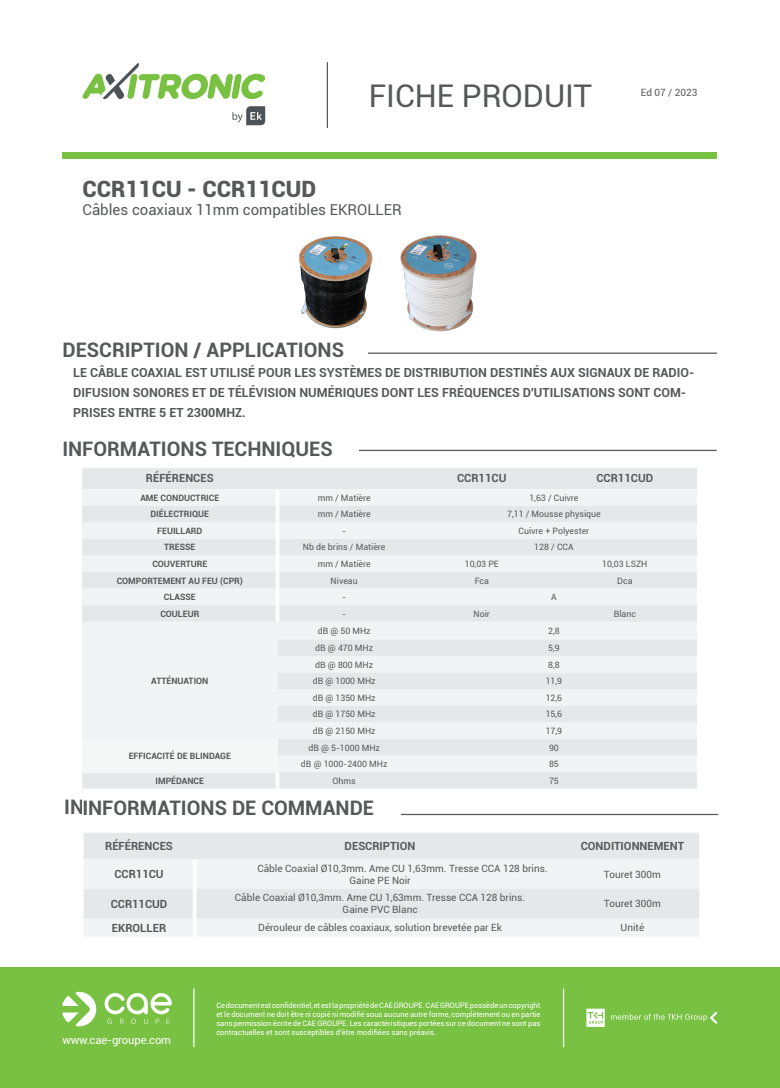
<style>
.page{position:relative;width:780px;height:1088px;background:#fff}
.page>*{position:absolute;margin:0;border:0;box-sizing:border-box;transform-origin:0 0}
.t1{font:31.25px "Roboto";color:#57585a}
.RÉFÉRENCE_-_gris{font:900 22.5px "Roboto";color:#57585a}
.Titre_-_gris{font:700 20px "Roboto";color:#57585a}
.Désignation_-_gris{font:15px "Roboto";color:#57585a}
.Titre_tableau_-_noir{font:700 12.5px/20px "Roboto";color:#57585a}
.Texte_tableau_-_gris{font:700 11.25px "Roboto";color:#57585a}
.t2{font:11.25px "Roboto";letter-spacing:-.015em;color:#fff}
.Texte_tableau_-_gris-2{font:10px/12px "Roboto";color:#57585a}
.Texte_tableau_-_gris-3{font:8.75px "Roboto";color:#57585a}
.Titre_tableau_-_gris{font:700 8.75px "Roboto";color:#57585a}
.t3{font:7.5px/9px "Roboto";color:#fff;text-align:justify}
</style>
<div class="page">
<hr style="left:82px;top:352px;width:634px;height:2px;background:#57585a">
<div style="left:63px;top:342px;width:305px;height:19px;background:#fff"></div>
<hr style="left:82px;top:450px;width:634px;height:1px;background:#57585a">
<div style="left:62px;top:441px;width:296px;height:15px;background:#fff"></div>
<div style="left:82px;top:468px;width:615px;height:21px;background:#e6e7e9"></div>
<div style="left:82px;top:489px;width:615px;height:17px;background:#f2f3f4"></div>
<svg style="left:82px;top:506px;width:615px;height:282px;fill:#f2f3f4"></svg>
<div style="left:82px;top:739px;width:195px;height:33px;background:#f5f6f6"></div>
<hr style="left:276px;top:489px;width:3px;height:17px;background:#fff">
<hr style="left:276px;top:506px;width:3px;height:16px;background:#fff">
<hr style="left:276px;top:522px;width:3px;height:17px;background:#fff">
<hr style="left:276px;top:539px;width:3px;height:16px;background:#fff">
<hr style="left:276px;top:555px;width:3px;height:17px;background:#fff">
<hr style="left:276px;top:572px;width:3px;height:16px;background:#fff">
<hr style="left:276px;top:588px;width:3px;height:17px;background:#fff">
<hr style="left:276px;top:605px;width:3px;height:17px;background:#fff">
<hr style="left:276px;top:772px;width:3px;height:16px;background:#fff">
<hr style="left:84px;top:814px;width:634px;height:1px;background:#57585a">
<div style="left:83px;top:833px;width:616px;height:26px;background:#e6e7e9"></div>
<div style="left:84px;top:859px;width:615px;height:78px;background:#f2f3f4"></div>
<div style="left:83px;top:889px;width:616px;height:29px;background:#e6e7e9"></div>
<hr style="left:193px;top:859px;width:3px;height:30px;background:#fff">
<hr style="left:193px;top:889px;width:3px;height:29px;background:#fff">
<hr style="left:193px;top:918px;width:3px;height:19px;background:#fff">
<div style="left:82px;top:800px;width:319px;height:29px;background:#fff"></div>
<img style="left:298px;top:236px;width:75px;height:92px">
<img style="left:400px;top:235px;width:77px;height:97px">
<div style="left:0;top:967px;width:780px;height:121px;background:#79c142"></div>
<hr style="left:193px;top:989px;width:1px;height:58px;background:#fff">
<hr style="left:563px;top:989px;width:1px;height:58px;background:#fff">
<div style="left:63px;top:152px;width:654px;height:6px;background:#79c142"></div>
<hr style="left:327px;top:63px;width:1px;height:65px;background:#57585a">
<svg style="left:611px;top:1012px;width:106px;height:12px"></svg>
<svg style="left:586px;top:1008px;width:18px;height:19px"></svg>
<svg style="left:104px;top:993px;width:68px;height:31px"></svg>
<svg style="left:62px;top:992px;width:34px;height:34px"></svg>
<svg style="left:82px;top:63px;width:183px;height:36px"></svg>
<svg style="left:232px;top:106px;width:33px;height:19px"></svg>
<h1 class="t1" style="left:369px;top:74px;width:225px">FICHE PRODUIT</h1>
<h3 class="Texte_tableau_-_gris-2" style="left:641px;top:86px;width:58px">Ed 07 / 2023</h3>
<p class="RÉFÉRENCE_-_gris" style="left:82px;top:173px;width:235px">CCR11CU - CCR11CUD</p>
<p class="Désignation_-_gris" style="left:82px;top:200px;width:321px">Câbles coaxiaux 11mm compatibles EKROLLER</p>
<p class="Titre_-_gris" style="left:63px;top:336px;width:283px">DESCRIPTION / APPLICATIONS</p>
<p class="Titre_tableau_-_noir" style="left:73px;top:362px;width:622px">LE CÂBLE COAXIAL EST UTILISÉ POUR LES SYSTÈMES DE DISTRIBUTION DESTINÉS AUX SIGNAUX DE RADIO-<br>DIFUSION SONORES ET DE TÉLÉVISION NUMÉRIQUES DONT LES FRÉQUENCES D'UTILISATIONS SONT COM-<br>PRISES ENTRE 5 ET 2300MHZ.</p>
<p class="Titre_-_gris" style="left:62px;top:435px;width:272px">INFORMATIONS TECHNIQUES</p>
<p class="Texte_tableau_-_gris" style="left:146px;top:470px;width:69px">RÉFÉRENCES</p>
<p class="Texte_tableau_-_gris" style="left:457px;top:470px;width:51px">CCR11CU</p>
<p class="Texte_tableau_-_gris" style="left:596px;top:470px;width:58px">CCR11CUD</p>
<p class="Titre_tableau_-_gris" style="left:140px;top:491px;width:80px">AME CONDUCTRICE</p>
<p class="Texte_tableau_-_gris-3" style="left:317px;top:491px;width:54px">mm / Matière</p>
<p class="Texte_tableau_-_gris-3" style="left:529px;top:491px;width:51px">1,63 / Cuivre</p>
<p class="Titre_tableau_-_gris" style="left:150px;top:508px;width:60px">DIÉLECTRIQUE</p>
<p class="Texte_tableau_-_gris-3" style="left:317px;top:508px;width:54px">mm / Matière</p>
<p class="Texte_tableau_-_gris-3" style="left:507px;top:508px;width:95px">7,11 / Mousse physique</p>
<p class="Titre_tableau_-_gris" style="left:157px;top:524px;width:47px">FEUILLARD</p>
<p class="Texte_tableau_-_gris-3" style="left:342px;top:525px;width:5px">-</p>
<p class="Texte_tableau_-_gris-3" style="left:518px;top:525px;width:72px">Cuivre + Polyester</p>
<p class="Titre_tableau_-_gris" style="left:164px;top:541px;width:33px">TRESSE</p>
<p class="Texte_tableau_-_gris-3" style="left:303px;top:541px;width:84px">Nb de brins / Matière</p>
<p class="Texte_tableau_-_gris-3" style="left:534px;top:541px;width:41px">128 / CCA</p>
<p class="Titre_tableau_-_gris" style="left:152px;top:558px;width:56px">COUVERTURE</p>
<p class="Texte_tableau_-_gris-3" style="left:317px;top:558px;width:54px">mm / Matière</p>
<p class="Texte_tableau_-_gris-3" style="left:464px;top:558px;width:36px">10,03 PE</p>
<p class="Texte_tableau_-_gris-3" style="left:602px;top:558px;width:47px">10,03 LSZH</p>
<p class="Titre_tableau_-_gris" style="left:117px;top:574px;width:128px">COMPORTEMENT AU FEU (CPR)</p>
<p class="Texte_tableau_-_gris-3" style="left:330px;top:574px;width:29px">Niveau</p>
<p class="Texte_tableau_-_gris-3" style="left:474px;top:574px;width:16px">Fca</p>
<p class="Texte_tableau_-_gris-3" style="left:617px;top:574px;width:17px">Dca</p>
<p class="Titre_tableau_-_gris" style="left:164px;top:591px;width:33px">CLASSE</p>
<p class="Texte_tableau_-_gris-3" style="left:342px;top:591px;width:5px">-</p>
<p class="Texte_tableau_-_gris-3" style="left:551px;top:591px;width:7px">A</p>
<p class="Titre_tableau_-_gris" style="left:160px;top:607px;width:40px">COULEUR</p>
<p class="Texte_tableau_-_gris-3" style="left:342px;top:607px;width:5px">-</p>
<p class="Texte_tableau_-_gris-3" style="left:473px;top:607px;width:18px">Noir</p>
<p class="Texte_tableau_-_gris-3" style="left:613px;top:607px;width:24px">Blanc</p>
<p class="Titre_tableau_-_gris" style="left:151px;top:674px;width:59px">ATTÉNUATION</p>
<p class="Titre_tableau_-_gris" style="left:129px;top:749px;width:104px">EFFICACITÉ DE BLINDAGE</p>
<p class="Texte_tableau_-_gris-3" style="left:318px;top:625px;width:54px">dB @ 50 MHz</p>
<p class="Texte_tableau_-_gris-3" style="left:548px;top:625px;width:13px">2,8</p>
<p class="Texte_tableau_-_gris-3" style="left:315px;top:642px;width:59px">dB @ 470 MHz</p>
<p class="Texte_tableau_-_gris-3" style="left:548px;top:642px;width:13px">5,9</p>
<p class="Texte_tableau_-_gris-3" style="left:315px;top:658px;width:59px">dB @ 800 MHz</p>
<p class="Texte_tableau_-_gris-3" style="left:548px;top:658px;width:13px">8,8</p>
<p class="Texte_tableau_-_gris-3" style="left:313px;top:675px;width:64px">dB @ 1000 MHz</p>
<p class="Texte_tableau_-_gris-3" style="left:545px;top:675px;width:18px">11,9</p>
<p class="Texte_tableau_-_gris-3" style="left:313px;top:691px;width:64px">dB @ 1350 MHz</p>
<p class="Texte_tableau_-_gris-3" style="left:545px;top:691px;width:18px">12,6</p>
<p class="Texte_tableau_-_gris-3" style="left:313px;top:708px;width:64px">dB @ 1750 MHz</p>
<p class="Texte_tableau_-_gris-3" style="left:545px;top:708px;width:18px">15,6</p>
<p class="Texte_tableau_-_gris-3" style="left:313px;top:725px;width:64px">dB @ 2150 MHz</p>
<p class="Texte_tableau_-_gris-3" style="left:545px;top:725px;width:18px">17,9</p>
<p class="Texte_tableau_-_gris-3" style="left:308px;top:741px;width:73px">dB @ 5-1000 MHz</p>
<p class="Texte_tableau_-_gris-3" style="left:549px;top:741px;width:11px">90</p>
<p class="Texte_tableau_-_gris-3" style="left:301px;top:758px;width:88px">dB @ 1000-2400 MHz</p>
<p class="Texte_tableau_-_gris-3" style="left:549px;top:758px;width:11px">85</p>
<p class="Titre_tableau_-_gris" style="left:155px;top:774px;width:50px">IMPÉDANCE</p>
<p class="Texte_tableau_-_gris-3" style="left:332px;top:774px;width:25px">Ohms</p>
<p class="Texte_tableau_-_gris-3" style="left:549px;top:774px;width:11px">75</p>
<p class="Titre_-_gris" style="left:64px;top:793px;width:293px">INFORMATIONS DE COM ANDE</p>
<p class="Texte_tableau_-_gris" style="left:105px;top:838px;width:69px">RÉFÉRENCES</p>
<p class="Texte_tableau_-_gris" style="left:344px;top:838px;width:72px">DESCRIPTION</p>
<p class="Texte_tableau_-_gris" style="left:580px;top:838px;width:105px">CONDITIONNEMENT</p>
<p class="Texte_tableau_-_gris" style="left:114px;top:866px;width:51px">CCR11CU</p>
<p class="Texte_tableau_-_gris-2" style="left:349px;top:862px;width:200px;text-indent:-92px">Câble Coaxial Ø10,3mm. Ame CU 1,63mm. Tresse CCA 128 brins.<br>Gaine PE Noir</p>
<p class="Texte_tableau_-_gris-2" style="left:604px;top:868px;width:58px">Touret 300m</p>
<p class="Texte_tableau_-_gris" style="left:111px;top:896px;width:58px">CCR11CUD</p>
<p class="Titre_-_gris" style="left:82px;top:793px;width:293px">INFORMATIONS DE COMMANDE</p>
<p class="Texte_tableau_-_gris-2" style="left:235px;top:891px;width:292px">Câble Coaxial Ø10,3mm. Ame CU 1,63mm. Tresse CCA 128 brins.</p>
<p class="Texte_tableau_-_gris-2" style="left:342px;top:903px;width:76px">Gaine PVC Blanc</p>
<p class="Texte_tableau_-_gris-2" style="left:604px;top:897px;width:58px">Touret 300m</p>
<p class="Texte_tableau_-_gris" style="left:112px;top:920px;width:56px">EKROLLER</p>
<p class="Texte_tableau_-_gris-2" style="left:258px;top:921px;width:245px">Dérouleur de câbles coaxiaux, solution brevetée par Ek</p>
<p class="Texte_tableau_-_gris-2" style="left:620px;top:921px;width:25px">Unité</p>
<h3 class="t2" style="left:62px;top:1032px;width:110px">www.cae-groupe.com</h3>
<p class="t3" style="left:216px;top:1001px;width:325px">Ce document est confidentiel, et est la propriété de CAE GROUPE. CAE GROUPE possède un copyright et le document ne doit être ni copié ni modifié sous aucune autre forme, complètement ou en partie sans permission écrite de CAE GROUPE. Les caractéristiques portées sur ce document ne sont pas contractuelles et sont susceptibles d’être modifiées sans préavis.</p>
</div>
